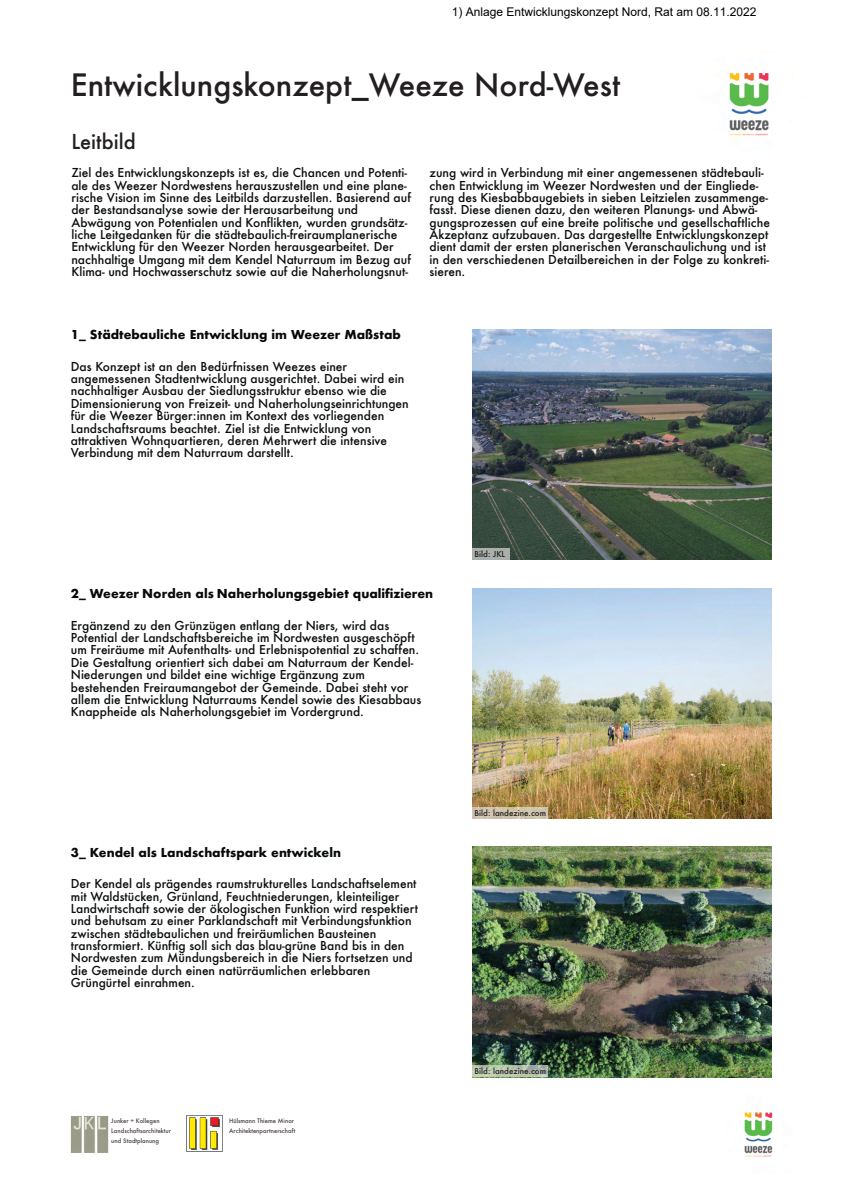
<style>
.page{position:relative;width:842px;height:1191px;background:#fff}
.page>*{position:absolute;margin:0;border:0;box-sizing:border-box;transform-origin:0 0}
.t1{font:500 30px "Futura";color:#231f20}
.t2{font:500 20px "Futura";color:#231f20}
.t3{font:500 12px/12.4px "Futura";color:#0d0f0f}
.t4{font:700 12px "Futura";color:#080a0a}
.t5{font:12px "Arial";color:#000}
.t6{font:500 8px "Futura";color:#231f20}
.t7{font:500 6px/10px "Futura";color:#474240}
</style>
<div class="page">
<img style="left:472px;top:329px;width:299px;height:230px">
<img style="left:472px;top:847px;width:299px;height:230px">
<div style="left:472px;top:548px;width:37px;height:11px;background:#a9b0ac"></div>
<div style="left:472px;top:1065px;width:76px;height:12px;background:#e8e8e9;opacity:.65"></div>
<img style="left:472px;top:588px;width:299px;height:230px">
<div style="left:472px;top:807px;width:76px;height:11px;background:#e8e8e9;opacity:.65"></div>
<img style="left:729px;top:73px;width:40px;height:63px">
<img style="left:744px;top:1112px;width:29px;height:45px">
<img style="left:186px;top:1115px;width:37px;height:36px">
<img style="left:71px;top:1116px;width:37px;height:37px">
<p class="t5" style="left:452px;top:4px;width:306px">1) Anlage Entwicklungskonzept Nord, Rat am 08.11.2022</p>
<h1 class="t1" style="left:71px;top:71px;width:551px">Entwicklungskonzept_Weeze Nord-West</h1>
<h2 class="t2" style="left:71px;top:132px;width:66px">Leitbild</h2>
<p class="t3" style="left:71px;top:168px;width:341px">Ziel des Entwicklungskonzepts ist es, die Chancen und Potenti&shy;ale des Weezer Nordwestens herauszustellen und eine plane&shy;rische Vision im Sinne des Leitbilds darzustellen. Basierend auf der Bestandsanalyse sowie der Herausarbeitung und Abwägung von Potentialen und Konflikten, wurden grundsätz&shy;liche Leitgedanken für die städtebaulich-freiraumplanerische Entwicklung für den Weezer Norden herausgearbeitet. Der nachhaltige Umgang mit dem Kendel Naturraum im Bezug auf Klima- und Hochwasserschutz sowie auf die Naherholungsnut-</p>
<p class="t3" style="left:429px;top:168px;width:342px">zung wird in Verbindung mit einer angemessenen städtebauli&shy;chen Entwicklung im Weezer Nordwesten und der Eingliede&shy;rung des Kiesbabbaugebiets in sieben Leitzielen zusammenge&shy;fasst. Diese dienen dazu, den weiteren Planungs- und Abwä&shy;gungsprozessen auf eine breite politische und gesellschaftliche Akzeptanz aufzubauen. Das dargestellte Entwicklungskonzept dient damit der ersten planerischen Veranschaulichung und ist in den verschiedenen Detailbereichen in der Folge zu konkreti&shy;sieren.</p>
<p class="t4" style="left:71px;top:329px;width:332px">1_ Städtebauliche Entwicklung im Weezer Maßstab</p>
<p class="t3" style="left:71px;top:361px;width:339px">Das Konzept ist an den Bedürfnissen Weezes einer angemessenen Stadtentwicklung ausgerichtet. Dabei wird ein nachhaltiger Ausbau der Siedlungsstruktur ebenso wie die Dimensionierung von Freizeit- und Naherholungseinrichtungen für die Weezer Bürger:innen im Kontext des vorliegenden Landschaftsraums beachtet. Ziel ist die Entwicklung von attraktiven Wohnquartieren, deren Mehrwert die intensive Verbindung mit dem Naturraum darstellt.</p>
<p class="t4" style="left:71px;top:588px;width:364px">2_ Weezer Norden als Naherholungsgebiet qualifizieren</p>
<p class="t3" style="left:71px;top:620px;width:352px">Ergänzend zu den Grünzügen entlang der Niers, wird das Potential der Landschaftsbereiche im Nordwesten ausgeschöpft um Freiräume mit Aufenthalts- und Erlebnispotential zu schaffen.<br>Die Gestaltung orientiert sich dabei am Naturraum der Kendel-Niederungen und bildet eine wichtige Ergänzung zum bestehenden Freiraumangebot der Gemeinde. Dabei steht vor allem die Entwicklung Naturraums Kendel sowie des Kiesabbaus Knappheide als Naherholungsgebiet im Vordergrund.</p>
<p class="t4" style="left:71px;top:847px;width:272px">3_ Kendel als Landschaftspark entwickeln</p>
<p class="t3" style="left:71px;top:878px;width:349px">Der Kendel als prägendes raumstrukturelles Landschaftselement mit Waldstücken, Grünland, Feuchtniederungen, kleinteiliger Landwirtschaft sowie der ökologischen Funktion wird respektiert und behutsam zu einer Parklandschaft mit Verbindungsfunktion zwischen städtebaulichen und freiräumlichen Bausteinen transformiert. Künftig soll sich das blau-grüne Band bis in den Nordwesten zum Mündungsbereich in die Niers fortsetzen und die Gemeinde durch einen natürräumlichen erlebbaren Grüngürtel einrahmen.</p>
<p class="t7" style="left:111px;top:1116px;width:61px">Junker + Kollegen<br>Landschaftsarchitektur und Stadtplanung</p>
<p class="t7" style="left:229px;top:1116px;width:68px">Hülsmann Thieme Minor<br>Architektenpartnerschaft</p>
<p class="t6" style="left:475px;top:550px;width:32px">Bild: JKL</p>
<p class="t6" style="left:475px;top:809px;width:73px">Bild: landezine.com</p>
<p class="t6" style="left:475px;top:1067px;width:73px">Bild: landezine.com</p>
</div>
